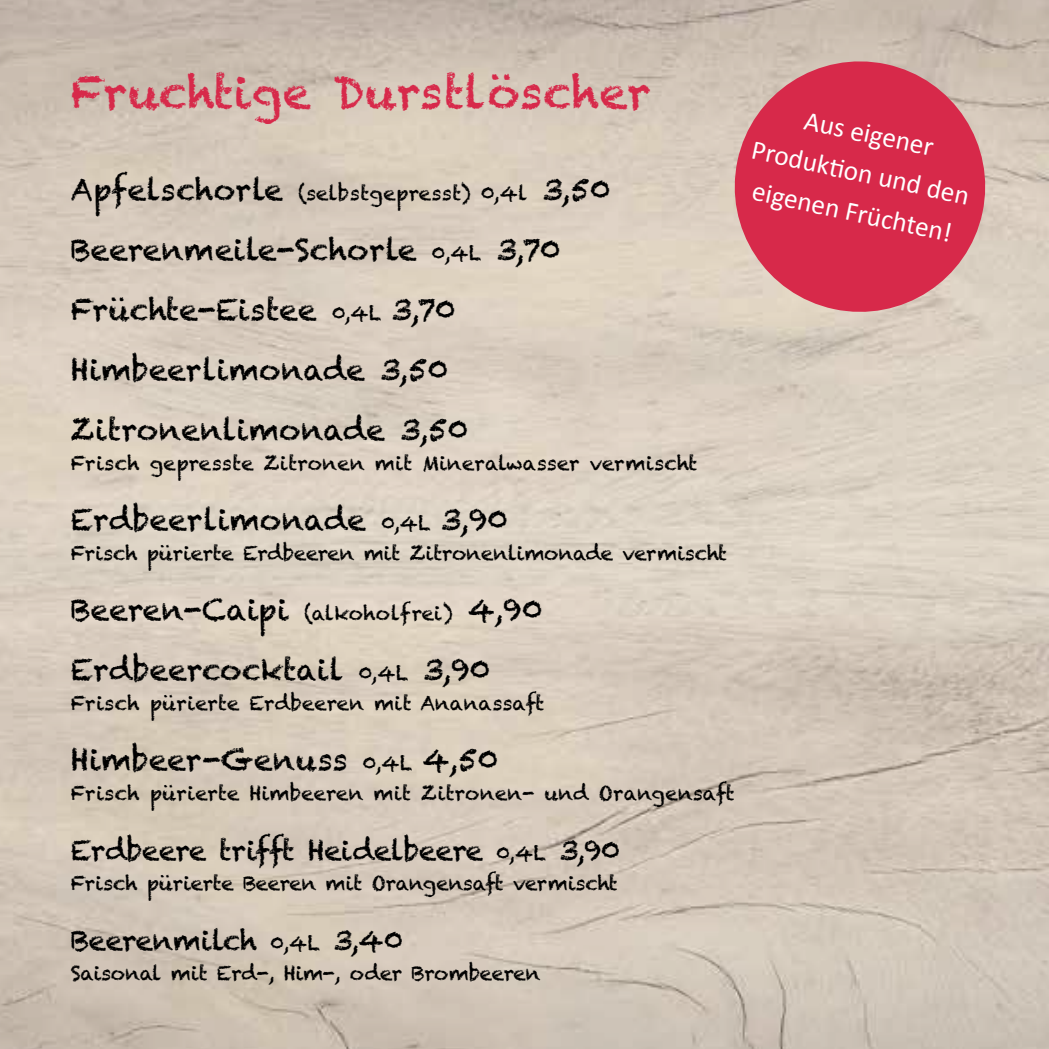
<style>
.page{position:relative;width:1049px;height:1049px;background:#fff}
.page>*{position:absolute;margin:0;border:0;box-sizing:border-box;transform-origin:0 0}
.t1{font:45px "Chalkduster";color:#d7294a}
.t2{font:30px/60px "Chalkduster";color:#000}
.t3{font:28px "Chalkduster";letter-spacing:-.02em;color:#000}
.t4{font:27.5px/40px "Calibri";color:#fff;text-align:center}
.t5{font:20px "Chalkduster";letter-spacing:-.005em;color:#000}
.s1{font-size:30px}
.s2{font-size:20px}
</style>
<div class="page">
<img style="left:0;top:0;width:1049px;height:1049px">
<svg style="left:723px;top:50px;width:274px;height:273px;background:#d66070"></svg>
<h1 class="t1" style="left:71px;top:66px;width:581px">Fruchtige Durstlöscher</h1>
<p class="t5" style="left:71px;top:181px;width:541px"><span class="s1">Apfelschorle</span> (selbstgepresst) 0,4l <span class="s1">3,50</span></p>
<h2 class="t2" style="left:71px;top:219px;width:491px">Beerenmeile-Schorle <span class="s2">0,4L</span> 3,70<br>Früchte-Eistee <span class="s2">0,4L</span> 3,70<br>Himbeerlimonade 3,50<br>Zitronenlimonade 3,50</h2>
<p class="t5" style="left:71px;top:451px;width:628px">Frisch gepresste Zitronen mit Mineralwasser vermischt</p>
<h2 class="t2" style="left:71px;top:489px;width:438px">Erdbeerlimonade <span class="s2">0,4L</span> 3,90</h2>
<p class="t5" style="left:71px;top:541px;width:658px">Frisch pürierte Erdbeeren mit Zitronenlimonade vermischt</p>
<h2 class="t2" style="left:71px;top:579px;width:473px">Beeren-Caipi <span class="s2">(alkoholfrei)</span> 4,90<br>Erdbeercocktail <span class="s2">0,4L</span> 3,90</h2>
<p class="t5" style="left:71px;top:691px;width:475px">Frisch pürierte Erdbeeren mit Ananassaft</p>
<h2 class="t2" style="left:71px;top:729px;width:429px">Himbeer-Genuss <span class="s2">0,4L</span> 4,50</h2>
<p class="t5" style="left:71px;top:781px;width:666px">Frisch pürierte Himbeeren mit Zitronen- und Orangensaft</p>
<h3 class="t3" style="left:71px;top:833px;width:551px">Erdbeere trifft Heidelbeere <span class="s2">0,4L</span> 3,90</h3>
<p class="t5" style="left:71px;top:871px;width:549px">Frisch pürierte Beeren mit Orangensaft vermischt</p>
<h3 class="t3" style="left:71px;top:923px;width:333px">Beerenmilch <span class="s2">0,4L</span> 3,40</h3>
<p class="t5" style="left:71px;top:961px;width:471px">Saisonal mit Erd-, Him-, oder Brombeeren</p>
<h3 class="t4" style="left:765px;top:90px;width:223px;rotate:12deg">Aus eigener<br>Produkti on und den eigenen Früchten!</h3>
</div>
